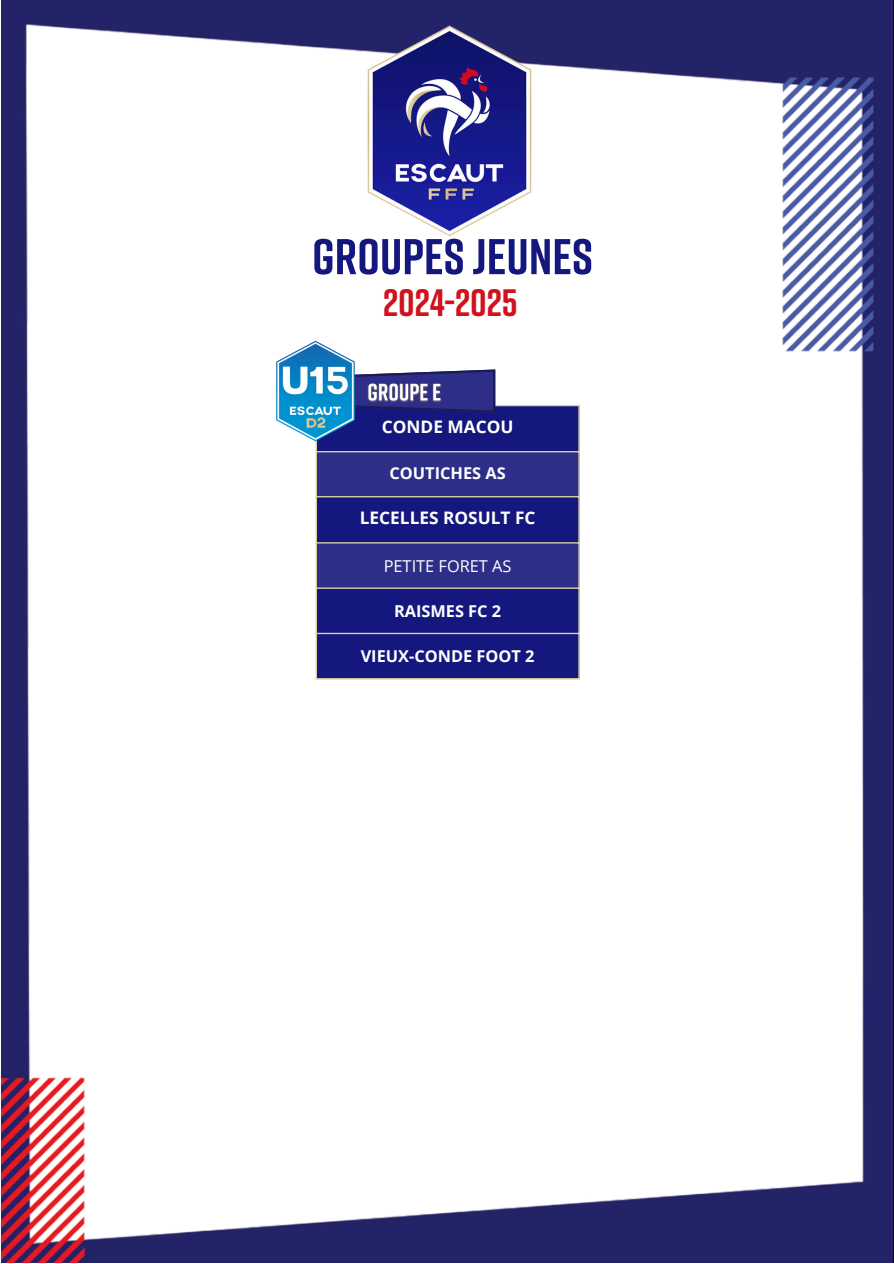
<style>
.page{position:relative;width:894px;height:1264px;background:#fff}
.page>*{position:absolute;margin:0;border:0;box-sizing:border-box;transform-origin:0 0}
.t1{font:700 50.1px "Rift";color:#14177d}
.t2{font:700 38.1px "Rift";color:#d1111c}
.t3{font:700 17.25px "Open Sans";color:#fff}
.t4{font:700 16.35px "Open Sans";color:#fff}
.t5{font:16.35px "Open Sans";color:#fff}
</style>
<div class="page">
<img style="left:2px;top:0;width:891px;height:1262px">
<div style="left:317px;top:406px;width:261px;height:272px;background:#14177d"></div>
<svg style="left:317px;top:452px;width:261px;height:135px;background:#252884"></svg>
<hr style="left:315px;top:406px;width:2px;height:272px;background:#dbd4a7">
<hr style="left:578px;top:406px;width:1px;height:272px;background:#dbd4a7">
<hr style="left:315px;top:405px;width:264px;height:1px;background:#dbd4a7">
<hr style="left:315px;top:451px;width:264px;height:1px;background:#dbd4a7">
<hr style="left:315px;top:496px;width:264px;height:1px;background:#dbd4a7">
<hr style="left:315px;top:542px;width:264px;height:1px;background:#dbd4a7">
<hr style="left:315px;top:587px;width:264px;height:2px;background:#dbd4a7">
<hr style="left:315px;top:632px;width:264px;height:2px;background:#dbd4a7">
<hr style="left:315px;top:678px;width:264px;height:1px;background:#dbd4a7">
<svg style="left:375px;top:369px;width:120px;height:44px;background:#3a3b88"></svg>
<img style="left:357px;top:4px;width:179px;height:253px">
<img style="left:375px;top:377px;width:69px;height:28px">
<img style="left:256px;top:331px;width:119px;height:119px">
<p class="t1" style="left:312px;top:225px;width:282px">GROUPES JEUNES</p>
<p class="t2" style="left:383px;top:279px;width:136px">2024-2025</p>
<p class="t3" style="left:382px;top:415px;width:133px">CONDE MACOU</p>
<h1 class="t4" style="left:389px;top:462px;width:118px">COUTICHES AS</h1>
<h2 class="t3" style="left:360px;top:506px;width:177px">LECELLES ROSULT FC</h2>
<p class="t5" style="left:383px;top:554px;width:129px">PETITE FORET AS</p>
<p class="t4" style="left:394px;top:599px;width:109px">RAISMES FC 2</p>
<p class="t4" style="left:360px;top:645px;width:175px">VIEUX-CONDE FOOT 2</p>
</div>
